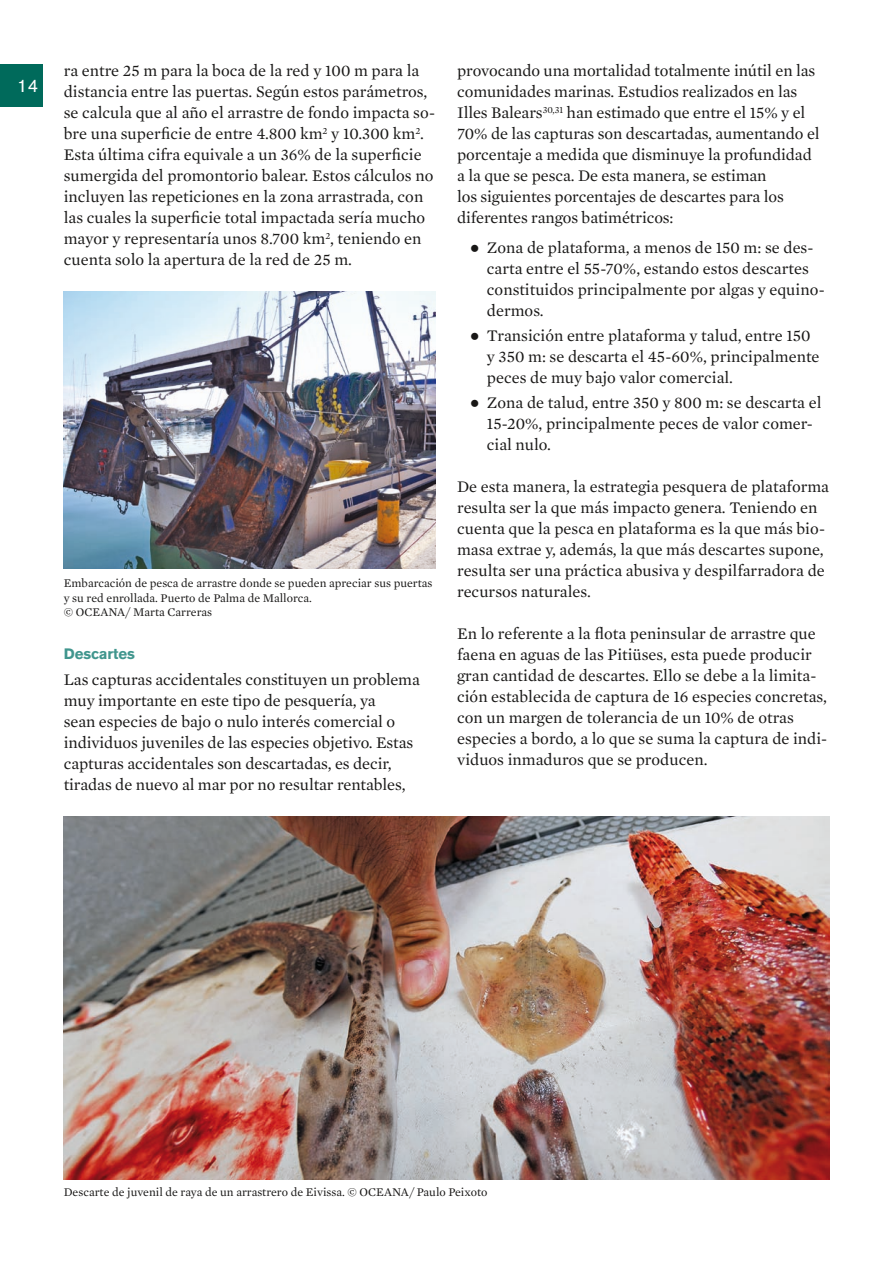
<style>
.page{position:relative;width:893px;height:1263px;background:#fff}
.page>*{position:absolute;margin:0;border:0;box-sizing:border-box;transform-origin:0 0}
.t1{font:18px "Akzidenz Grotesk BE";color:#fff}
.t2{font:16.5px/21px "Mercury Text G1";color:#181716}
.t3{font:700 15px "Akzidenz Grotesk BE";color:#41968e}
.t4{font:12px/14.4px "Mercury Text G1";color:#181716}
.s1{font-family:"Arial";font-weight:900}
</style>
<div class="page">
<div style="left:0;top:64px;width:43px;height:42px;background:#006a5b"></div>
<img style="left:64px;top:291px;width:372px;height:277px">
<img style="left:64px;top:816px;width:765px;height:363px">
<p class="t1" style="left:17px;top:75px;width:22px">14</p>
<p class="t2" style="left:64px;top:60px;width:373px">ra entre 25 m para la boca de la red y 100 m para la distancia entre las puertas. Según estos parámetros, se calcula que al año el arrastre de fondo impacta so‑ bre una superficie de entre 4.800 km<sup>2</sup> y 10.300 km<sup>2</sup>.<br>Esta última cifra equivale a un 36% de la superficie sumergida del promontorio balear. Estos cálculos no incluyen las repeticiones en la zona arrastrada, con las cuales la superficie total impactada sería mucho mayor y representaría unos 8.700 km<sup>2</sup>, teniendo en cuenta solo la apertura de la red de 25 m.</p>
<p class="t2" style="left:457px;top:60px;width:364px">provocando una mortalidad totalmente inútil en las comunidades marinas. Estudios realizados en las Illes Balears<sup>30,31</sup> han estimado que entre el 15% y el 70% de las capturas son descartadas, aumentando el porcentaje a medida que disminuye la profundidad a la que se pesca. De esta manera, se estiman<br>los siguientes porcentajes de descartes para los diferentes rangos batimétricos:</p>
<p class="t2" style="left:487px;top:237px;width:339px;text-indent:-17px"><span class="s1">●</span> Zona de plataforma, a menos de 150 m: se des‑ carta entre el 55‑70%, estando estos descartes constituidos principalmente por algas y equino‑ dermos.</p>
<p class="t2" style="left:487px;top:325px;width:334px;text-indent:-17px"><span class="s1">●</span> Transición entre plataforma y talud, entre 150 y 350 m: se descarta el 45‑60%, principalmente peces de muy bajo valor comercial.</p>
<p class="t2" style="left:487px;top:392px;width:336px;text-indent:-17px"><span class="s1">●</span> Zona de talud, entre 350 y 800 m: se descarta el<br>15‑20%, principalmente peces de valor comer‑ cial nulo.</p>
<p class="t2" style="left:457px;top:476px;width:373px">De esta manera, la estrategia pesquera de plataforma resulta ser la que más impacto genera. Teniendo en cuenta que la pesca en plataforma es la que más bio‑ masa extrae y, además, la que más descartes supone, resulta ser una práctica abusiva y despilfarradora de recursos naturales.</p>
<p class="t2" style="left:457px;top:623px;width:372px">En lo referente a la flota peninsular de arrastre que faena en aguas de las Pitiüses, esta puede producir gran cantidad de descartes. Ello se debe a la limita‑ ción establecida de captura de 16 especies concretas, con un margen de tolerancia de un 10% de otras especies a bordo, a lo que se suma la captura de indi‑ viduos inmaduros que se producen.</p>
<p class="t4" style="left:64px;top:576px;width:370px">Embarcación de pesca de arrastre donde se pueden apreciar sus puertas y su red enrollada. Puerto de Palma de Mallorca.<br>© OCEANA/ Marta Carreras</p>
<p class="t3" style="left:64px;top:645px;width:73px">Descartes</p>
<p class="t2" style="left:64px;top:669px;width:358px">Las capturas accidentales constituyen un problema muy importante en este tipo de pesquería, ya<br>sean especies de bajo o nulo interés comercial o individuos juveniles de las especies objetivo. Estas capturas accidentales son descartadas, es decir, tiradas de nuevo al mar por no resultar rentables,</p>
<p class="t4" style="left:64px;top:1185px;width:425px">Descarte de juvenil de raya de un arrastrero de Eivissa. © OCEANA/ Paulo Peixoto</p>
</div>
